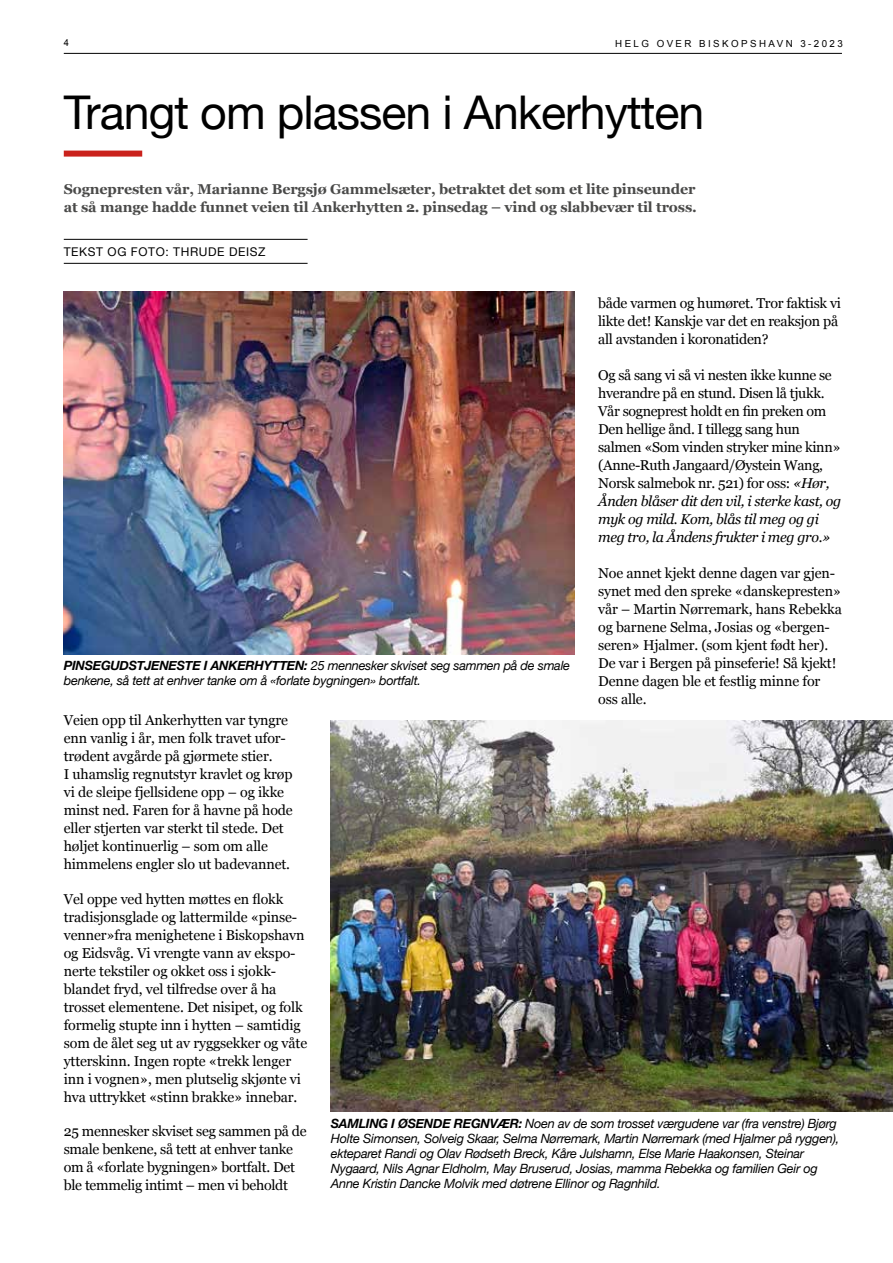
<style>
.page{position:relative;width:893px;height:1263px;background:#fff}
.page>*{position:absolute;margin:0;border:0;box-sizing:border-box;transform-origin:0 0}
.t1{font:46.5px "Helvetica Neue";letter-spacing:-.02em;color:#000}
.t2{font:14.25px/18px "Georgia";letter-spacing:-.01em;color:#000}
.t3{font:700 14.25px/18px "Georgia";letter-spacing:-.01em;color:#4a4a49}
.t4{font:italic 12.75px/15px "Helvetica Neue";letter-spacing:-.02em;color:#000}
.t5{font:12px "Helvetica Neue";letter-spacing:.05em;color:#000}
.t6{font:9.75px "Arial";letter-spacing:.25em;color:#000}
.t7{font:9.75px "Arial";letter-spacing:.25em;color:#000;scale:.95 1}
.s1{font-weight:700}
.s2{font-style:italic}
</style>
<div class="page">
<div style="left:64px;top:151px;width:78px;height:6px;background:#ca221c"></div>
<hr style="left:64px;top:239px;width:244px;height:1px;background:#000">
<hr style="left:64px;top:263px;width:244px;height:1px;background:#000">
<img style="left:64px;top:291px;width:511px;height:364px">
<img style="left:331px;top:720px;width:562px;height:391px">
<hr style="left:64px;top:53px;width:778px;height:1px;background:#000">
<p class="t7" style="left:64px;top:36px;width:7px">4</p>
<p class="t6" style="left:615px;top:37px;width:229px">HELG OVER BISKOPSHAVN 3-2023</p>
<h1 class="t1" style="left:64px;top:79px;width:642px">Trangt om plassen i Ankerhytten</h1>
<p class="t3" style="left:64px;top:179px;width:635px">Sognepresten vår, Marianne Bergsjø Gammelsæter, betraktet det som et lite pinseunder at så mange hadde funnet veien til Ankerhytten 2. pinsedag – vind og slabbevær til tross.</p>
<p class="t5" style="left:64px;top:243px;width:203px">TEKST OG FOTO: THRUDE DEISZ</p>
<p class="t4" style="left:64px;top:659px;width:508px"><span class="s1">PINSEGUDSTJENESTE I ANKERHYTTEN:</span> 25 mennesker skviset seg sammen på de smale benkene, så tett at enhver tanke om å «forlate bygningen» bortfalt.</p>
<p class="t2" style="left:598px;top:294px;width:244px">både varmen og humøret. Tror faktisk vi likte det! Kanskje var det en reaksjon på all avstanden i koronatiden?</p>
<p class="t2" style="left:598px;top:366px;width:245px">Og så sang vi så vi nesten ikke kunne se hverandre på en stund. Disen lå tjukk.<br>Vår sogneprest holdt en fin preken om Den hellige ånd. I tillegg sang hun salmen «Som vinden stryker mine kinn» (Anne-Ruth Jangaard/Øystein Wang, Norsk salmebok nr. 521) for oss: <span class="s2">«Hør, Ånden blåser dit den vil, i sterke kast, og myk og mild. Kom, blås til meg og gi meg tro, la Åndens frukter i meg gro.»</span></p>
<p class="t2" style="left:598px;top:564px;width:245px">Noe annet kjekt denne dagen var gjen&shy;synet med den spreke «danskepresten» vår – Martin Nørremark, hans Rebekka og barnene Selma, Josias og «bergen&shy;seren» Hjalmer. (som kjent født her).<br>De var i Bergen på pinseferie! Så kjekt!<br>Denne dagen ble et festlig minne for oss alle.</p>
<p class="t2" style="left:64px;top:711px;width:231px">Veien opp til Ankerhytten var tyngre enn vanlig i år, men folk travet ufor&shy;trødent avgårde på gjørmete stier.<br>I uhamslig regnutstyr kravlet og krøp vi de sleipe fjellsidene opp – og ikke minst ned. Faren for å havne på hode eller stjerten var sterkt til stede. Det høljet kontinuerlig – som om alle himmelens engler slo ut badevannet.</p>
<p class="t2" style="left:64px;top:889px;width:245px">Vel oppe ved hytten møttes en flokk tradisjonsglade og lattermilde «pinse&shy;venner»fra menighetene i Biskopshavn og Eidsvåg. Vi vrengte vann av ekspo&shy;nerte tekstiler og okket oss i sjokk&shy;blandet fryd, vel tilfredse over å ha trosset elementene. Det nisipet, og folk formelig stupte inn i hytten – samtidig som de ålet seg ut av ryggsekker og våte ytterskinn. Ingen ropte «trekk lenger inn i vognen», men plutselig skjønte vi hva uttrykket «stinn brakke» innebar.</p>
<p class="t2" style="left:64px;top:1122px;width:244px">25 mennesker skviset seg sammen på de smale benkene, så tett at enhver tanke om å «forlate bygningen» bortfalt. Det ble temmelig intimt – men vi beholdt</p>
<p class="t4" style="left:331px;top:1117px;width:510px"><span class="s1">SAMLING I ØSENDE REGNVÆR:</span> Noen av de som trosset værgudene var (fra venstre) Bjørg Holte Simonsen, Solveig Skaar, Selma Nørremark, Martin Nørremark (med Hjalmer på ryggen), ekteparet Randi og Olav Rødseth Breck, Kåre Julshamn, Else Marie Haakonsen, Steinar Nygaard, Nils Agnar Eldholm, May Bruserud, Josias, mamma Rebekka og familien Geir og Anne Kristin Dancke Molvik med døtrene Ellinor og Ragnhild.</p>
</div>
